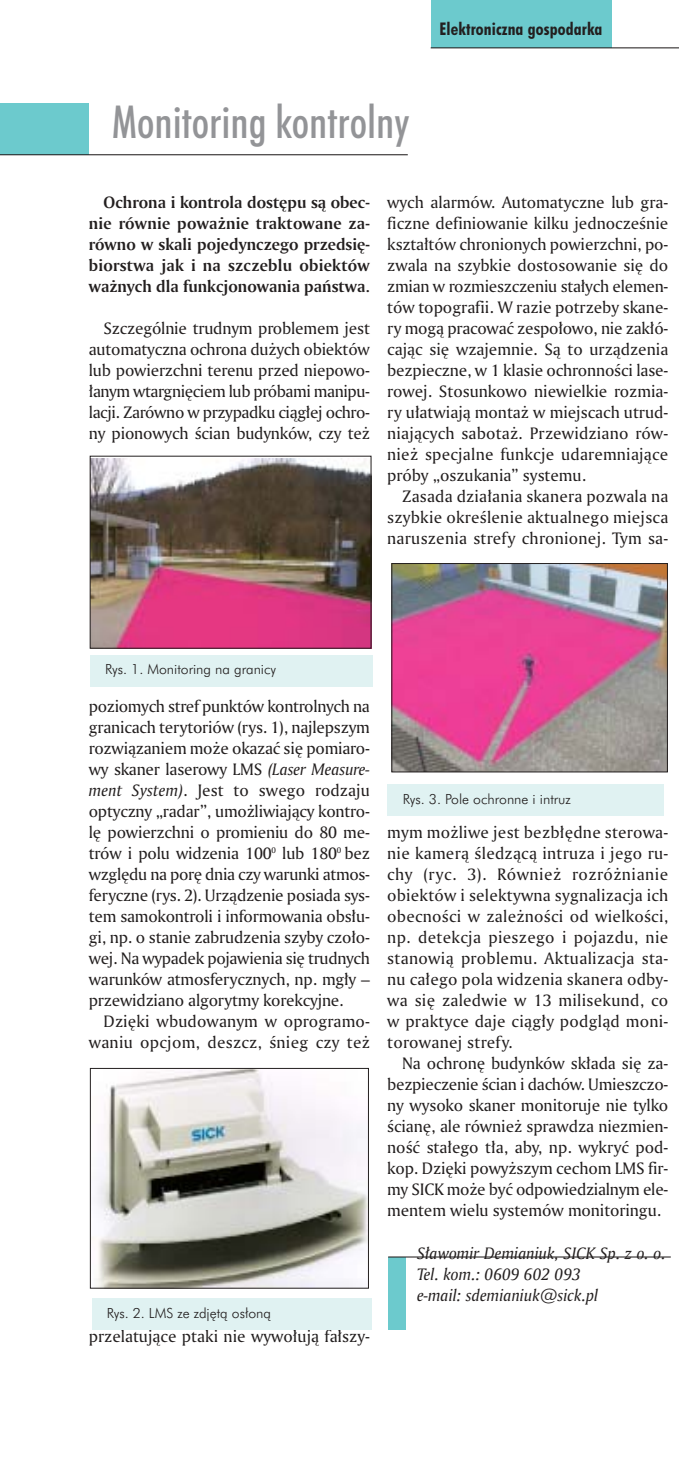
<style>
.page{position:relative;width:679px;height:1472px;background:#fff}
.page>*{position:absolute;margin:0;border:0;box-sizing:border-box;transform-origin:0 0}
.t1{font:500 condensed 45.5px "Futura PL";color:#939497}
.t2{font:17.5px/21px "Amerigo PL Roman A";color:#231f1f;text-align:justify}
.t3{font:17.5px/21px "Amerigo PL Bold A";color:#231f1f;text-align:justify}
.t4{font:17.5px/21px "Amerigo PL Italic A";color:#231f1f}
.t5{font:700 condensed 17.5px "Futura PL";letter-spacing:.01em;color:#231f1f}
.t6{font:300 14px "Futura PL";color:#231f1f}
.s1{font-family:"Amerigo PL Italic A"}
</style>
<div class="page">
<div style="left:431px;top:0;width:180px;height:48px;background:#6ccacd"></div>
<hr style="left:431px;top:47px;width:248px;height:1px;background:#231f1f">
<div style="left:0;top:103px;width:89px;height:52px;background:#6ccacd"></div>
<hr style="left:0;top:154px;width:408px;height:1px;background:#231f1f">
<img style="left:394px;top:565px;width:272px;height:205px">
<div style="left:392px;top:563px;width:276px;height:209px;border:1px solid #231f1f"></div>
<img style="left:96px;top:1070px;width:271px;height:216px">
<div style="left:90px;top:1068px;width:279px;height:220px;border:1px solid #231f1f"></div>
<img style="left:92px;top:459px;width:277px;height:187px">
<div style="left:90px;top:456px;width:281px;height:192px;border:1px solid #231f1f"></div>
<div style="left:388px;top:784px;width:276px;height:32px;background:#e0f2f2"></div>
<div style="left:92px;top:1298px;width:279px;height:31px;background:#e0f2f2"></div>
<div style="left:90px;top:655px;width:283px;height:31px;background:#e0f2f2"></div>
<div style="left:388px;top:1257px;width:17px;height:73px;background:#6ccacd"></div>
<hr style="left:388px;top:1256px;width:283px;height:1px;background:#231f1f">
<h1 class="t1" style="left:112px;top:106px;width:299px">Monitoring kontrolny</h1>
<p class="t5" style="left:440px;top:23px;width:164px">Elektroniczna gospodarka</p>
<p class="t3" style="left:89px;top:194px;width:283px;text-indent:15px">Ochrona i kontrola dost´pu sà obec&shy;nie równie powa˝nie traktowane za&shy;równo w skali pojedynczego przedsi´- biorstwa jak i na szczeblu obiektów wa˝nych dla funkcjonowania paƒstwa.</p>
<p class="t2" style="left:89px;top:320px;width:283px;text-indent:15px">Szczególnie trudnym problemem jest automatyczna ochrona du˝ych obiektów lub powierzchni terenu przed niepowo-∏anym wtargni´ciem lub próbami manipu&shy;lacji. Zarówno w przypadku ciàg∏ej ochro&shy;ny pionowych Êcian budynków, czy te˝</p>
<p class="t2" style="left:387px;top:194px;width:283px">wych alarmów. Automatyczne lub gra&shy;ficzne definiowanie kilku jednoczeÊnie kszta∏tów chronionych powierzchni, po&shy;zwala na szybkie dostosowanie si´ do zmian w rozmieszczeniu sta∏ych elemen&shy;tów topografii. W razie potrzeby skane&shy;ry mogà pracowaç zespo∏owo, nie zak∏ó&shy;cajàc si´ wzajemnie. Sà to urzàdzenia bezpieczne, w 1 klasie ochronnoÊci lase&shy;rowej. Stosunkowo niewielkie rozmia&shy;ry u∏atwiajà monta˝ w miejscach utrud&shy;niajàcych sabota˝. Przewidziano rów&shy;nie˝ specjalne funkcje udaremniajàce próby „oszukania” systemu.</p>
<p class="t2" style="left:387px;top:488px;width:283px;text-indent:15px">Zasada dzia∏ania skanera pozwala na szybkie okreÊlenie aktualnego miejsca naruszenia strefy chronionej. Tym sa-</p>
<p class="t6" style="left:105px;top:664px;width:173px">Rys. 1. Monitoring na granicy</p>
<p class="t2" style="left:89px;top:698px;width:283px">poziomych stref punktów kontrolnych na granicach terytoriów (rys. 1), najlepszym rozwiàzaniem mo˝e okazaç si´ pomiaro&shy;wy skaner laserowy LMS <span class="s1">(Laser Measure&shy;ment System)</span>. Jest to swego rodzaju optyczny „radar”, umo˝liwiajàcy kontro&shy;l´ powierzchni o promieniu do 80 me&shy;trów i polu widzenia 100<sup>0</sup> lub 180<sup>0</sup> bez wzgl´du na por´ dnia czy warunki atmos&shy;feryczne (rys. 2). Urzàdzenie posiada sys&shy;tem samokontroli i informowania obs∏u&shy;gi, np. o stanie zabrudzenia szyby czo∏o&shy;wej. Na wypadek pojawienia si´ trudnych warunków atmosferycznych, np. mg∏y – przewidziano algorytmy korekcyjne.</p>
<p class="t2" style="left:89px;top:1013px;width:283px;text-align:right">Dzi´ki wbudowanym w oprogramo&shy;waniu opcjom, deszcz, Ênieg czy te˝</p>
<p class="t6" style="left:107px;top:1307px;width:166px">Rys. 2. LMS ze zdj´tà os∏onà</p>
<p class="t2" style="left:89px;top:1328px;width:283px">przelatujàce ptaki nie wywo∏ujà fa∏szy-</p>
<p class="t6" style="left:403px;top:794px;width:170px">Rys. 3. Pole ochronne i intruz</p>
<p class="t2" style="left:387px;top:824px;width:283px">mym mo˝liwe jest bezb∏´dne sterowa&shy;nie kamerà Êledzàcà intruza i jego ru&shy;chy (ryc. 3). Równie˝ rozró˝nianie obiektów i selektywna sygnalizacja ich obecnoÊci w zale˝noÊci od wielkoÊci, np. detekcja pieszego i pojazdu, nie stanowià problemu. Aktualizacja sta&shy;nu ca∏ego pola widzenia skanera odby&shy;wa si´ zaledwie w 13 milisekund, co w praktyce daje ciàg∏y podglàd moni&shy;torowanej strefy.</p>
<p class="t2" style="left:387px;top:1055px;width:283px;text-indent:15px">Na ochron´ budynków sk∏ada si´ za&shy;bezpieczenie Êcian i dachów. Umieszczo&shy;ny wysoko skaner monitoruje nie tylko Êcian´, ale równie˝ sprawdza niezmien&shy;noÊç sta∏ego t∏a, aby, np. wykryç pod&shy;kop. Dzi´ki powy˝szym cechom LMS fir&shy;my SICK mo˝e byç odpowiedzialnym ele&shy;mentem wielu systemów monitoringu.</p>
<p class="t4" style="left:417px;top:1244px;width:250px">S∏awomir Demianiuk, SICK Sp. z o. o.<br>Tel. kom.: 0609 602 093<br>e-mail: sdemianiuk@sick.pl</p>
</div>
